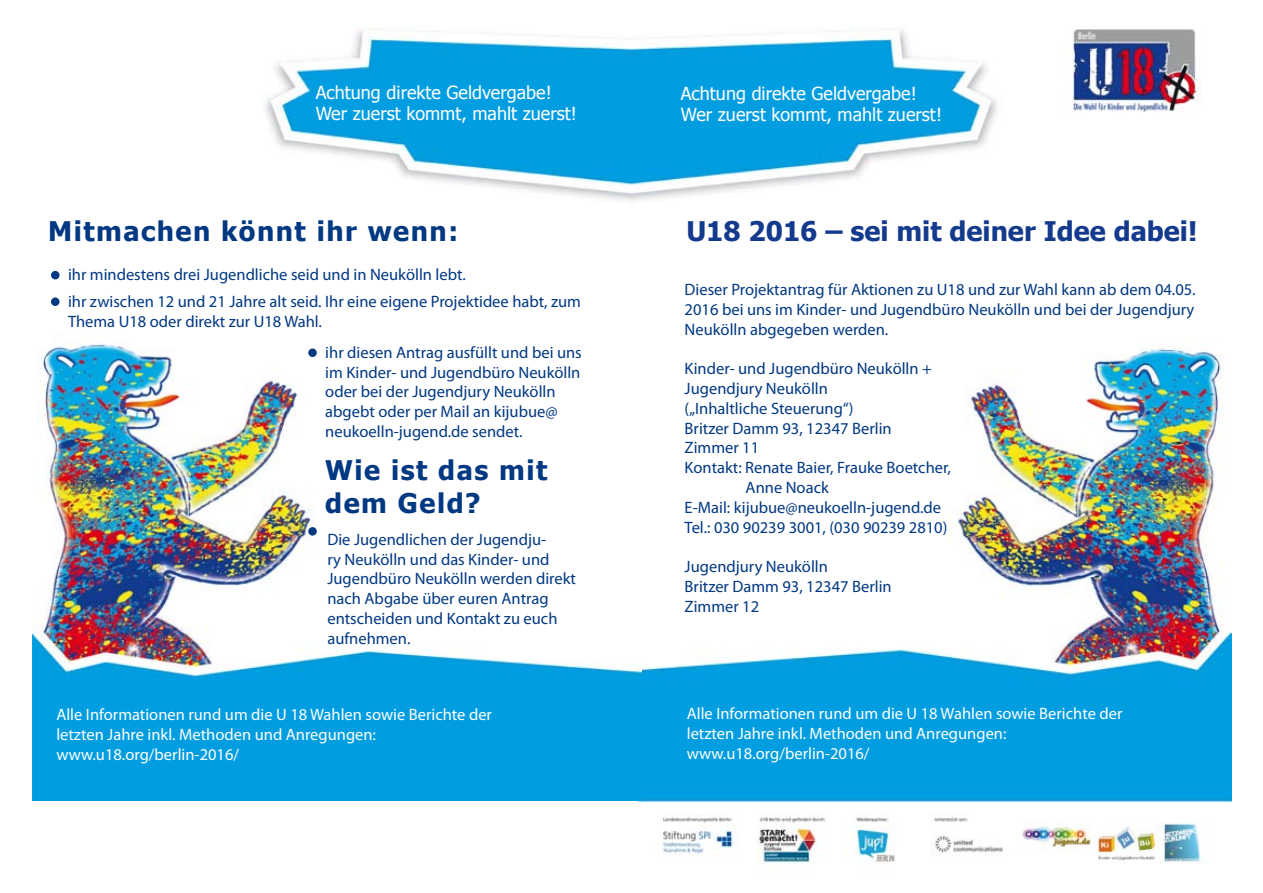
<style>
.page{position:relative;width:1263px;height:893px;background:#fff}
.page>*{position:absolute;margin:0;border:0;box-sizing:border-box;transform-origin:0 0}
.t1{font:700 27px/32.4px "Tahoma";letter-spacing:.055em;color:#003882}
.t2{font:700 27px "Tahoma";color:#143a8d}
.t3{font:18px/21.6px "Tahoma";color:#fff}
.t4{font:16.5px/19.8px "Myriad Pro";color:#003882}
.t5{font:16.5px/19.8px "Myriad Pro";color:#fff}
</style>
<div class="page">
<img style="left:265px;top:28px;width:935px;height:173px">
<img style="left:638px;top:348px;width:594px;height:516px">
<img style="left:32px;top:343px;width:609px;height:458px">
<img style="left:1017px;top:809px;width:193px;height:54px">
<div style="left:51px;top:271px;width:9px;height:8px;background:#003882;border-radius:50%"></div>
<div style="left:51px;top:297px;width:9px;height:9px;background:#003882;border-radius:50%"></div>
<div style="left:308px;top:348px;width:9px;height:9px;background:#003882;border-radius:50%"></div>
<div style="left:308px;top:527px;width:9px;height:9px;background:#003882;border-radius:50%"></div>
<p class="t3" style="left:316px;top:81px;width:263px">Achtung direkte Geldvergabe!<br>Wer zuerst kommt, mahlt zuerst!</p>
<h1 class="t1" style="left:48px;top:213px;width:411px">Mitmachen könnt ihr wenn:</h1>
<p class="t4" style="left:68px;top:261px;width:514px;line-height:27px">ihr mindestens drei Jugendliche seid und in Neukölln lebt.<br>ihr zwischen 12 und 21 Jahre alt seid. Ihr eine eigene Projektidee habt, zum</p>
<p class="t4" style="left:68px;top:311px;width:255px">Thema U18 oder direkt zur U18 Wahl.</p>
<p class="t4" style="left:325px;top:342px;width:258px">ihr diesen Antrag ausfüllt und bei uns im Kinder- und Jugendbüro Neukölln oder bei der Jugendjury Neukölln abgebt oder per Mail an kijubue@ neukoelln-jugend.de sendet.</p>
<h1 class="t1" style="left:325px;top:452px;width:223px">Wie ist das mit dem Geld?</h1>
<p class="t4" style="left:327px;top:529px;width:250px">Die Jugendlichen der Jugendju-<br>ry Neukölln und das Kinder- und<br>Jugendbüro Neukölln werden direkt nach Abgabe über euren Antrag entscheiden und Kontakt zu euch aufnehmen.</p>
<p class="t5" style="left:56px;top:705px;width:437px">Alle Informationen rund um die U 18 Wahlen sowie Berichte der letzten Jahre inkl. Methoden und Anregungen: www.u18.org/berlin-2016/</p>
<p class="t3" style="left:681px;top:82px;width:263px">Achtung direkte Geldvergabe!<br>Wer zuerst kommt, mahlt zuerst!</p>
<h1 class="t2" style="left:686px;top:212px;width:512px">U18 2016 – sei mit deiner Idee dabei!</h1>
<p class="t4" style="left:685px;top:279px;width:512px;text-align:justify">Dieser Projektantrag für Aktionen zu U18 und zur Wahl kann ab dem 04.05.<br>2016 bei uns im Kinder- und Jugendbüro Neukölln und bei der Jugendjury Neukölln abgegeben werden.</p>
<p class="t4" style="left:685px;top:358px;width:249px">Kinder- und Jugendbüro Neukölln +</p>
<p class="t4" style="left:685px;top:378px;width:145px">Jugendjury Neukölln</p>
<p class="t4" style="left:685px;top:398px;width:170px">(„Inhaltliche Steuerung“)</p>
<p class="t4" style="left:685px;top:418px;width:209px">Britzer Damm 93, 12347 Berlin</p>
<p class="t4" style="left:685px;top:438px;width:76px">Zimmer 11</p>
<p class="t4" style="left:685px;top:457px;width:268px">Kontakt: Renate Baier, Frauke Boetcher,</p>
<p class="t4" style="left:746px;top:477px;width:85px">Anne Noack</p>
<p class="t4" style="left:685px;top:497px;width:258px">E-Mail: kijubue@neukoelln-jugend.de</p>
<p class="t4" style="left:685px;top:517px;width:264px">Tel.: 030 90239 3001, (030 90239 2810)</p>
<p class="t4" style="left:685px;top:556px;width:209px">Jugendjury Neukölln<br>Britzer Damm 93, 12347 Berlin<br>Zimmer 12</p>
<p class="t5" style="left:687px;top:704px;width:437px">Alle Informationen rund um die U 18 Wahlen sowie Berichte der letzten Jahre inkl. Methoden und Anregungen: www.u18.org/berlin-2016/</p>
</div>
